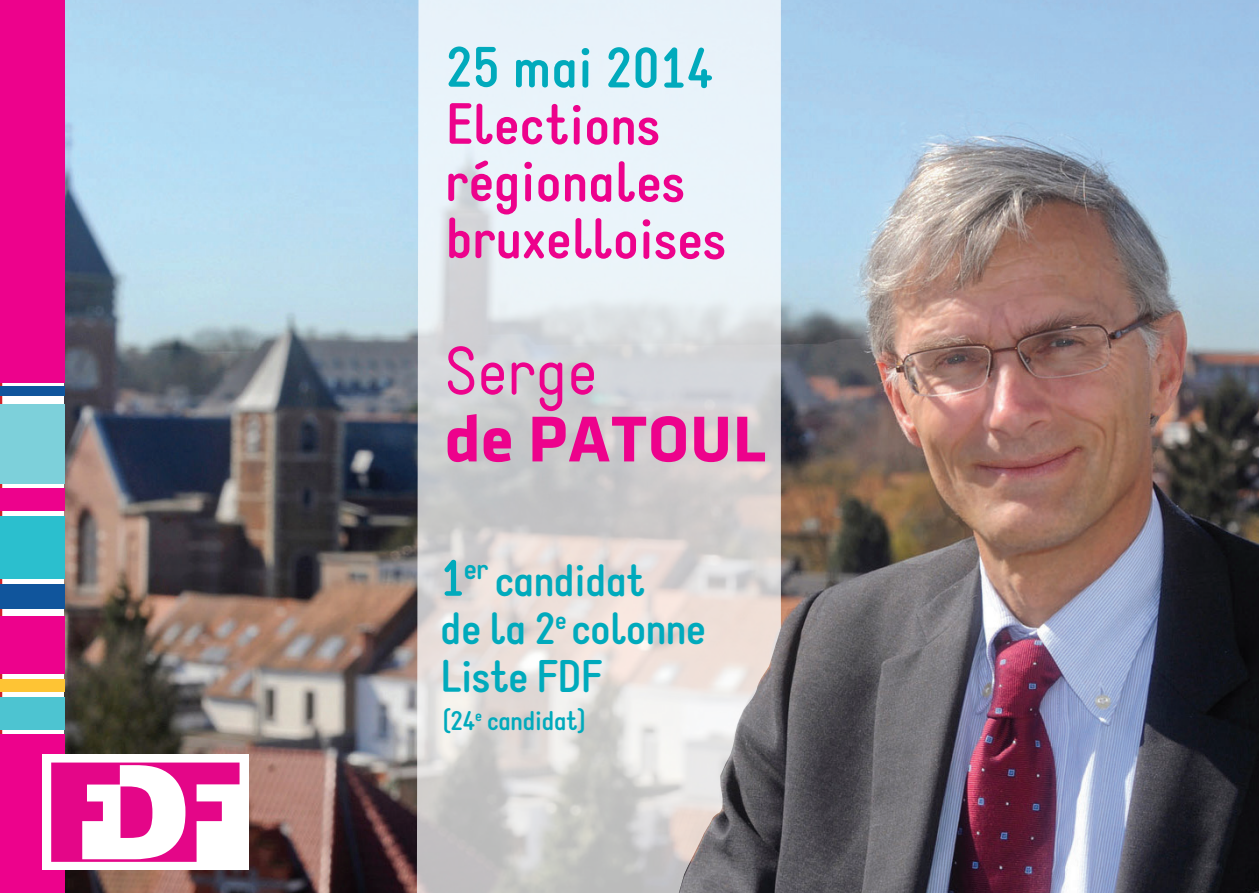
<style>
.page{position:relative;width:1259px;height:893px;background:#fff}
.page>*{position:absolute;margin:0;border:0;box-sizing:border-box;transform-origin:0 0}
.t1{font:67.2px "Klavika Bold Bold OSF";letter-spacing:.015em;color:#ed028c}
.t2{font:67.2px "Static";color:#ed028c}
.t3{font:700 57px "Static";letter-spacing:-.005em;color:#ed028c}
.t4{font:700 57px "Static";letter-spacing:-.005em;color:#00aabc}
.t5{font:700 45px "Static";letter-spacing:-.02em;color:#00aabc}
.t6{font:700 27px "Static";letter-spacing:-.02em;color:#00aabc}
.s1{font-size:51px}
</style>
<div class="page">
<img style="left:65px;top:0;width:1194px;height:893px">
<svg style="left:417px;top:0;width:364px;height:893px;background:#d7d9db"></svg>
<div style="left:0;top:0;width:65px;height:382px;background:#ed028c"></div>
<div style="left:0;top:386px;width:65px;height:10px;background:#10559c"></div>
<div style="left:0;top:585px;width:65px;height:24px;background:#10559c"></div>
<div style="left:0;top:489px;width:65px;height:22px;background:#ed028c"></div>
<div style="left:0;top:517px;width:65px;height:62px;background:#2bbfce"></div>
<div style="left:0;top:735px;width:65px;height:158px;background:#ed028c"></div>
<div style="left:0;top:697px;width:65px;height:32px;background:#4dc4d1"></div>
<div style="left:0;top:679px;width:65px;height:13px;background:#fec434"></div>
<div style="left:0;top:616px;width:65px;height:58px;background:#ed028c"></div>
<div style="left:0;top:404px;width:65px;height:80px;background:#7dd0da"></div>
<div style="left:42px;top:755px;width:207px;height:115px;background:#fff"></div>
<svg style="left:51px;top:762px;width:188px;height:100px"></svg>
<p class="t4" style="left:446px;top:33px;width:270px">25 mai 2014</p>
<p class="t3" style="left:446px;top:90px;width:216px">Elections</p>
<p class="t3" style="left:445px;top:147px;width:241px">régionales</p>
<p class="t3" style="left:445px;top:204px;width:283px">bruxelloises</p>
<p class="t2" style="left:445px;top:331px;width:154px">Serge</p>
<p class="t1" style="left:445px;top:402px;width:323px">de PATOUL</p>
<p class="t5" style="left:441px;top:553px;width:207px"><span class="s1">1</span><sup>er</sup> candidat</p>
<p class="t5" style="left:441px;top:601px;width:267px">de la 2<sup>e</sup> colonne</p>
<p class="t5" style="left:441px;top:649px;width:163px">Liste FDF</p>
<p class="t6" style="left:443px;top:704px;width:144px">(24<sup>e</sup> candidat)</p>
</div>
